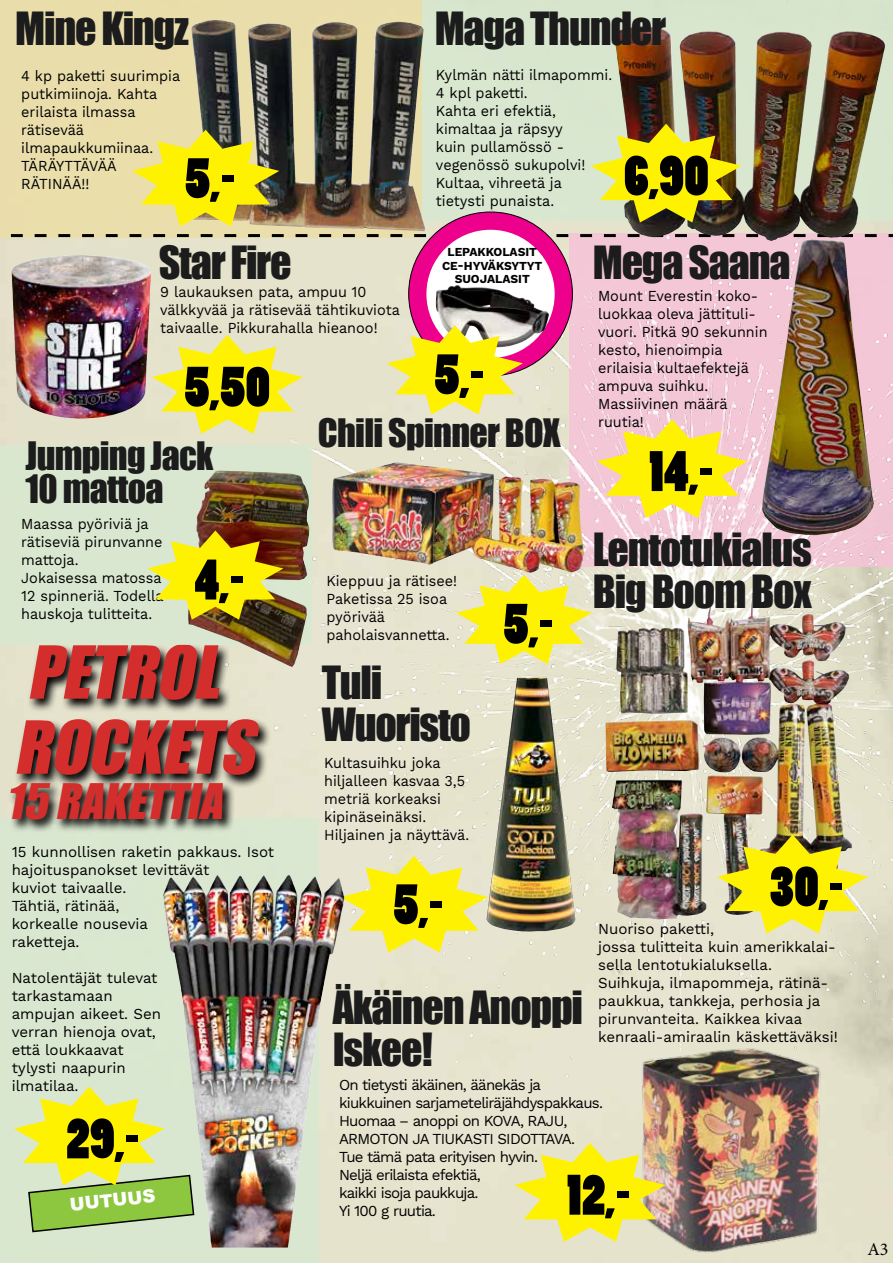
<style>
.page{position:relative;width:893px;height:1263px;background:#fff}
.page>*{position:absolute;margin:0;border:0;box-sizing:border-box;transform-origin:0 0}
.t1{font:italic 67.5px/75px "Impact";color:#d32d2c}
.t2{font:54px "Poplar";letter-spacing:.01em;color:#000}
.t3{font:italic 45px "Impact";color:#d32d2c}
.t4{font:42px/42px "Impact";letter-spacing:-.03em;color:#1c1c1c}
.t5{font:36px/33px "Impact";letter-spacing:-.02em;color:#1c1c1c}
.t6{font:900 18px "Arial";color:#fff}
.t7{font:18px "Minion Pro";color:#000}
.t8{font:15px/18px "Work Sans";color:#000;scale:.96 1}
.t9{font:15px/18px "Work Sans";color:#000}
.t10{font:15px/18px "Work Sans";letter-spacing:-.05em;color:#000}
.t11{font:700 12px/13.5px "Work Sans";color:#000;text-align:center}
</style>
<div class="page">
<div style="left:0;top:818px;width:319px;height:445px;background:#d8e9d1"></div>
<div style="left:0;top:0;width:422px;height:238px;background:#e9deab"></div>
<img style="left:91px;top:0;width:802px;height:1263px">
<svg style="left:10px;top:234px;width:883px;height:3px"></svg>
<img style="left:614px;top:1020px;width:233px;height:243px">
<svg style="left:514px;top:1143px;width:151px;height:99px;background:#f0e55b"></svg>
<img style="left:504px;top:678px;width:13px;height:105px">
<svg style="left:8px;top:645px;width:264px;height:189px;background:#838375"></svg>
<svg style="left:340px;top:856px;width:148px;height:96px;background:#f2ea60"></svg>
<img style="left:191px;top:20px;width:23px;height:110px">
<div style="left:409px;top:212px;width:163px;height:164px;background:#ec008c;border-radius:50%"></div>
<svg style="left:426px;top:230px;width:129px;height:128px;background:#cac7c7"></svg>
<img style="left:436px;top:285px;width:21px;height:24px">
<svg style="left:387px;top:325px;width:136px;height:89px;background:#f0de5d"></svg>
<svg style="left:132px;top:130px;width:147px;height:96px"></svg>
<img style="left:614px;top:26px;width:26px;height:201px">
<svg style="left:591px;top:124px;width:150px;height:99px;background:#c5bb31"></svg>
<svg style="left:0;top:445px;width:312px;height:200px;background:#c3c8ae"></svg>
<img style="left:196px;top:470px;width:22px;height:60px">
<svg style="left:152px;top:335px;width:151px;height:99px;background:#f2ea60"></svg>
<svg style="left:597px;top:419px;width:150px;height:99px;background:#f9e065"></svg>
<img style="left:332px;top:462px;width:137px;height:103px">
<svg style="left:147px;top:530px;width:136px;height:90px;background:#cdbd34"></svg>
<svg style="left:456px;top:575px;width:136px;height:89px;background:#f3eb62"></svg>
<img style="left:192px;top:875px;width:92px;height:41px">
<svg style="left:14px;top:1086px;width:181px;height:147px"></svg>
<img style="left:709px;top:592px;width:43px;height:35px">
<svg style="left:717px;top:834px;width:151px;height:99px;background:#ded54d"></svg>
<img style="left:761px;top:239px;width:55px;height:296px">
<img style="left:11px;top:255px;width:63px;height:163px">
<h3 class="t4" style="left:15px;top:6px;width:175px">Mine Kingz</h3>
<h3 class="t4" style="left:435px;top:6px;width:233px">Maga Thunder</h3>
<p class="t8" style="left:436px;top:66px;width:185px">Kylmän nätti ilmapommi.<br>4 kpl paketti.<br>Kahta eri efektiä, kimaltaa ja räpsyy<br>kuin pullamössö - vegenössö sukupolvi!<br>Kultaa, vihreetä ja tietysti punaista.</p>
<p class="t11" style="left:442px;top:246px;width:102px">LEPAKKOLASIT<br>CE-HYVÄKSYTYT<br>SUOJALASIT</p>
<p class="t8" style="left:21px;top:67px;width:167px">4 kp paketti suurimpia putkimiinoja. Kahta erilaista ilmassa rätisevää ilmapaukkumiinaa.<br>TÄRÄYTTÄVÄÄ<br>RÄTINÄÄ!!</p>
<h2 class="t2" style="left:624px;top:146px;width:86px">6,90</h2>
<h2 class="t2" style="left:185px;top:149px;width:51px">5,-</h2>
<h3 class="t4" style="left:159px;top:241px;width:134px">Star Fire</h3>
<h3 class="t4" style="left:593px;top:241px;width:199px">Mega Saana</h3>
<p class="t8" style="left:160px;top:283px;width:251px">9 laukauksen pata, ampuu 10 välkkyvää ja rätisevää tähtikuviota taivaalle. Pikkurahalla hieanoo!</p>
<p class="t8" style="left:598px;top:288px;width:178px">Mount Everestin koko&shy;luokkaa oleva jättituli&shy;vuori. Pitkä 90 sekunnin kesto, hienoimpia erilaisia kultaefektejä ampuva suihku.<br>Massiivinen määrä ruutia!</p>
<h2 class="t2" style="left:434px;top:345px;width:51px">5,-</h2>
<h2 class="t2" style="left:184px;top:357px;width:87px">5,50</h2>
<h3 class="t5" style="left:318px;top:415px;width:244px">Chili Spinner BOX</h3>
<h3 class="t5" style="left:26px;top:438px;width:190px">Jumping Jack<br>10 mattoa</h3>
<h2 class="t2" style="left:649px;top:441px;width:65px">14,-</h2>
<p class="t8" style="left:21px;top:515px;width:150px">Maassa pyöriviä ja rätiseviä pirunvanne mattoja.<br>Jokaisessa matossa<br>12 spinneriä. Todella hauskoja tulitteita.</p>
<h2 class="t2" style="left:195px;top:550px;width:51px">4,-</h2>
<h1 class="t1" style="left:14px;top:633px;width:212px">PETROL<br>ROCKETS</h1>
<h3 class="t3" style="left:6px;top:766px;width:229px">15 RAKETTIA</h3>
<p class="t9" style="left:12px;top:843px;width:264px">15 kunnollisen raketin pakkaus. Isot hajoituspanokset levittävät<br>kuviot taivaalle.<br>Tähtiä, rätinää,<br>korkealle nousevia<br>raketteja.</p>
<p class="t9" style="left:12px;top:969px;width:151px">Natolentäjät tulevat tarkastamaan ampujan aikeet. Sen verran hienoja ovat, että loukkaavat tylysti naapurin ilmatilaa.</p>
<h2 class="t2" style="left:66px;top:1109px;width:75px">29,-</h2>
<p class="t6" style="left:68px;top:1191px;width:87px;rotate:-6deg">UUTUUS</p>
<p class="t8" style="left:326px;top:573px;width:138px">Kieppuu ja rätisee!<br>Paketissa 25 isoa pyörivää paholaisvannetta.</p>
<h3 class="t4" style="left:322px;top:660px;width:151px">Tuli<br>Wuoristo</h3>
<p class="t8" style="left:324px;top:754px;width:153px">Kultasuihku joka hiljalleen kasvaa 3,5 metriä korkeaksi kipinäseinäksi.<br>Hiljainen ja näyttävä.</p>
<h2 class="t2" style="left:393px;top:875px;width:51px">5,-</h2>
<h2 class="t2" style="left:503px;top:594px;width:51px">5,-</h2>
<h3 class="t4" style="left:333px;top:985px;width:252px">Äkäinen Anoppi<br>Iskee!</h3>
<h3 class="t4" style="left:593px;top:527px;width:221px">Lentotukialus<br>Big Boom Box</h3>
<h2 class="t2" style="left:770px;top:857px;width:75px">30,-</h2>
<p class="t9" style="left:598px;top:920px;width:241px">Nuoriso paketti,<br>jossa tulitteita kuin amerikkalai&shy;sella lentotukialuksella.<br>Suihkuja, ilmapommeja, rätinä&shy;paukkua, tankkeja, perhosia ja pirunvanteita. Kaikkea kivaa kenraali-amiraalin käskettäväksi!</p>
<p class="t10" style="left:339px;top:1076px;width:265px">On tietysti äkäinen, äänekäs ja kiukkuinen sarjameteliräjähdyspakkaus.<br>Huomaa – anoppi on KOVA, RAJU,<br>ARMOTON JA TIUKASTI SIDOTTAVA.<br>Tue tämä pata erityisen hyvin.<br>Neljä erilaista efektiä,<br>kaikki isoja paukkuja.<br>Yi 100 g ruutia.</p>
<h2 class="t2" style="left:567px;top:1165px;width:64px">12,-</h2>
<p class="t7" style="left:867px;top:1239px;width:23px">A3</p>
</div>
